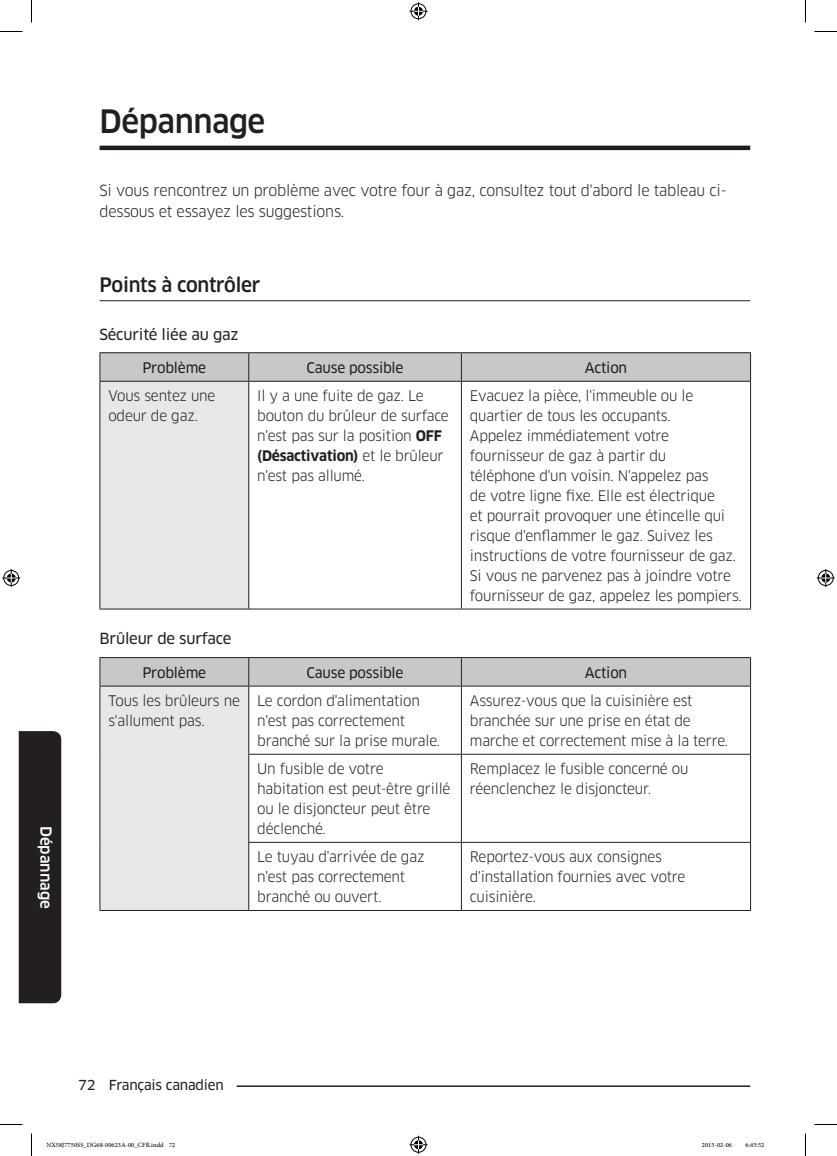
<style>
.page{position:relative;width:837px;height:1156px;background:#fff}
.page>*{position:absolute;margin:0;border:0;box-sizing:border-box;transform-origin:0 0}
.t1{font:500 31.5px "Samsung Clan Pro";letter-spacing:-.015em;color:#231f20}
.t2{font:500 19.5px "Samsung Clan Pro";letter-spacing:-.015em;color:#231f20}
.P_Split{font:15px/21px "Samsung Clan Pro";letter-spacing:-.015em;color:#231f20}
.t3{font:15px "Samsung Clan Pro News";letter-spacing:-.015em;color:#231f20}
.SIDEBAR{font:500 15px "Samsung Clan Pro";color:#fff}
.t4{font:14.25px/20px "Samsung Clan Pro";letter-spacing:-.015em;color:#231f20}
.P_Text-center{font:14.25px "Clan News";letter-spacing:-.015em;color:#231f20}
.t5{font:13.5px "Samsung Clan Pro News";letter-spacing:-.015em;color:#231f20}
.t6{font:9px "Adobe Arabic";color:#000}
.s1{font-family:"Clan";font-weight:700}
</style>
<div class="page">
<hr style="left:100px;top:1085px;width:650px;height:2px;background:#231f20">
<div style="left:78px;top:1077px;width:159px;height:15px;background:#fff"></div>
<div style="left:19px;top:731px;width:42px;height:272px;background:#231f20"></div>
<hr style="left:100px;top:146px;width:650px;height:4px;background:#231f20">
<hr style="left:100px;top:300px;width:650px;height:1px;background:#231f20">
<div style="left:100px;top:381px;width:149px;height:228px;background:#e6e7e9"></div>
<hr style="left:100px;top:352px;width:149px;height:1px;background:#231f20">
<hr style="left:249px;top:352px;width:212px;height:1px;background:#231f20">
<hr style="left:461px;top:352px;width:290px;height:1px;background:#231f20">
<svg style="left:100px;top:353px;width:651px;height:28px"></svg>
<hr style="left:100px;top:381px;width:149px;height:1px;background:#231f20">
<hr style="left:100px;top:382px;width:1px;height:227px;background:#231f20">
<hr style="left:249px;top:381px;width:212px;height:1px;background:#231f20">
<hr style="left:248px;top:382px;width:1px;height:227px;background:#231f20">
<hr style="left:461px;top:381px;width:290px;height:1px;background:#231f20">
<hr style="left:461px;top:382px;width:1px;height:227px;background:#231f20">
<hr style="left:750px;top:382px;width:1px;height:227px;background:#231f20">
<hr style="left:100px;top:609px;width:149px;height:1px;background:#231f20">
<hr style="left:249px;top:609px;width:212px;height:1px;background:#231f20">
<hr style="left:461px;top:609px;width:290px;height:1px;background:#231f20">
<div style="left:100px;top:686px;width:149px;height:224px;background:#e6e7e9"></div>
<svg style="left:100px;top:657px;width:651px;height:29px"></svg>
<hr style="left:100px;top:686px;width:149px;height:1px;background:#231f20">
<hr style="left:100px;top:686px;width:1px;height:68px;background:#231f20">
<hr style="left:249px;top:686px;width:212px;height:1px;background:#231f20">
<hr style="left:248px;top:686px;width:1px;height:68px;background:#231f20">
<hr style="left:461px;top:686px;width:290px;height:1px;background:#231f20">
<hr style="left:461px;top:686px;width:1px;height:68px;background:#231f20">
<hr style="left:750px;top:686px;width:1px;height:68px;background:#231f20">
<hr style="left:100px;top:754px;width:1px;height:88px;background:#231f20">
<hr style="left:248px;top:754px;width:213px;height:1px;background:#231f20">
<hr style="left:248px;top:754px;width:1px;height:88px;background:#231f20">
<hr style="left:461px;top:754px;width:290px;height:1px;background:#231f20">
<hr style="left:461px;top:754px;width:1px;height:88px;background:#231f20">
<hr style="left:750px;top:754px;width:1px;height:88px;background:#231f20">
<hr style="left:100px;top:842px;width:1px;height:68px;background:#231f20">
<hr style="left:248px;top:842px;width:213px;height:1px;background:#231f20">
<hr style="left:248px;top:843px;width:1px;height:67px;background:#231f20">
<hr style="left:461px;top:842px;width:290px;height:1px;background:#231f20">
<hr style="left:461px;top:843px;width:1px;height:67px;background:#231f20">
<hr style="left:750px;top:843px;width:1px;height:67px;background:#231f20">
<hr style="left:100px;top:910px;width:149px;height:1px;background:#231f20">
<hr style="left:249px;top:910px;width:212px;height:1px;background:#231f20">
<hr style="left:461px;top:910px;width:290px;height:1px;background:#231f20">
<svg style="left:0;top:31px;width:22px;height:1px"></svg>
<svg style="left:814px;top:31px;width:23px;height:1px"></svg>
<svg style="left:0;top:1124px;width:22px;height:1px"></svg>
<svg style="left:814px;top:1124px;width:23px;height:1px"></svg>
<svg style="left:31px;top:0;width:1px;height:22px"></svg>
<svg style="left:31px;top:1133px;width:1px;height:23px"></svg>
<svg style="left:805px;top:0;width:1px;height:22px"></svg>
<svg style="left:805px;top:1133px;width:1px;height:23px"></svg>
<svg style="left:409px;top:2px;width:18px;height:18px"></svg>
<svg style="left:409px;top:1136px;width:18px;height:18px"></svg>
<svg style="left:2px;top:569px;width:18px;height:18px"></svg>
<svg style="left:817px;top:569px;width:18px;height:18px"></svg>
<h1 class="t1" style="left:100px;top:103px;width:167px">Dépannage</h1>
<p class="P_Split" style="left:100px;top:180px;width:629px">Si vous rencontrez un problème avec votre four à gaz, consultez tout d'abord le tableau ci&shy;dessous et essayez les suggestions.</p>
<p class="SIDEBAR" style="left:55px;top:825px;width:85px;rotate:90deg">Dépannage</p>
<h2 class="t2" style="left:100px;top:273px;width:162px">Points à contrôler</h2>
<h4 class="t3" style="left:100px;top:325px;width:141px">Sécurité liée au gaz</h4>
<p class="P_Text-center" style="left:142px;top:360px;width:65px">Problème</p>
<p class="P_Text-center" style="left:307px;top:360px;width:98px">Cause possible</p>
<p class="P_Text-center" style="left:585px;top:360px;width:44px">Action</p>
<p class="t4" style="left:108px;top:386px;width:109px">Vous sentez une odeur de gaz.</p>
<p class="t4" style="left:257px;top:386px;width:193px">Il y a une fuite de gaz. Le bouton du brûleur de surface n'est pas sur la position <span class="s1">OFF (Désactivation)</span> et le brûleur n'est pas allumé.</p>
<p class="t4" style="left:470px;top:386px;width:225px">Evacuez la pièce, l'immeuble ou le quartier de tous les occupants.</p>
<p class="t4" style="left:470px;top:426px;width:268px">Appelez immédiatement votre fournisseur de gaz à partir du<br>téléphone d'un voisin. N'appelez pas<br>de votre ligne fixe. Elle est électrique<br>et pourrait provoquer une étincelle qui risque d'enflammer le gaz. Suivez les instructions de votre fournisseur de gaz.</p>
<p class="t4" style="left:470px;top:565px;width:274px">Si vous ne parvenez pas à joindre votre fournisseur de gaz, appelez les pompiers.</p>
<h4 class="t3" style="left:100px;top:630px;width:133px">Brûleur de surface</h4>
<p class="P_Text-center" style="left:142px;top:664px;width:65px">Problème</p>
<p class="P_Text-center" style="left:307px;top:664px;width:98px">Cause possible</p>
<p class="P_Text-center" style="left:585px;top:664px;width:44px">Action</p>
<p class="t4" style="left:108px;top:690px;width:133px">Tous les brûleurs ne s'allument pas.</p>
<p class="t4" style="left:257px;top:690px;width:184px">Le cordon d'alimentation n'est pas correctement branché sur la prise murale.</p>
<p class="t4" style="left:470px;top:690px;width:260px">Assurez-vous que la cuisinière est branchée sur une prise en état de marche et correctement mise à la terre.</p>
<p class="t4" style="left:257px;top:759px;width:195px">Un fusible de votre habitation est peut-être grillé ou le disjoncteur peut être déclenché.</p>
<p class="t4" style="left:470px;top:759px;width:220px">Remplacez le fusible concerné ou réenclenchez le disjoncteur.</p>
<p class="t4" style="left:257px;top:847px;width:169px">Le tuyau d'arrivée de gaz n'est pas correctement branché ou ouvert.</p>
<p class="t4" style="left:470px;top:847px;width:217px">Reportez-vous aux consignes d'installation fournies avec votre cuisinière.</p>
<p class="t5" style="left:78px;top:1077px;width:147px">72 Français canadien</p>
<p class="t6" style="left:46px;top:1138px;width:130px">NX58J7750SS_DG68-00623A-00_CFR.indd 72</p>
<p class="t6" style="left:702px;top:1138px;width:32px">2015-02-06</p>
<p class="t6" style="left:745px;top:1138px;width:20px">6:45:52</p>
</div>
